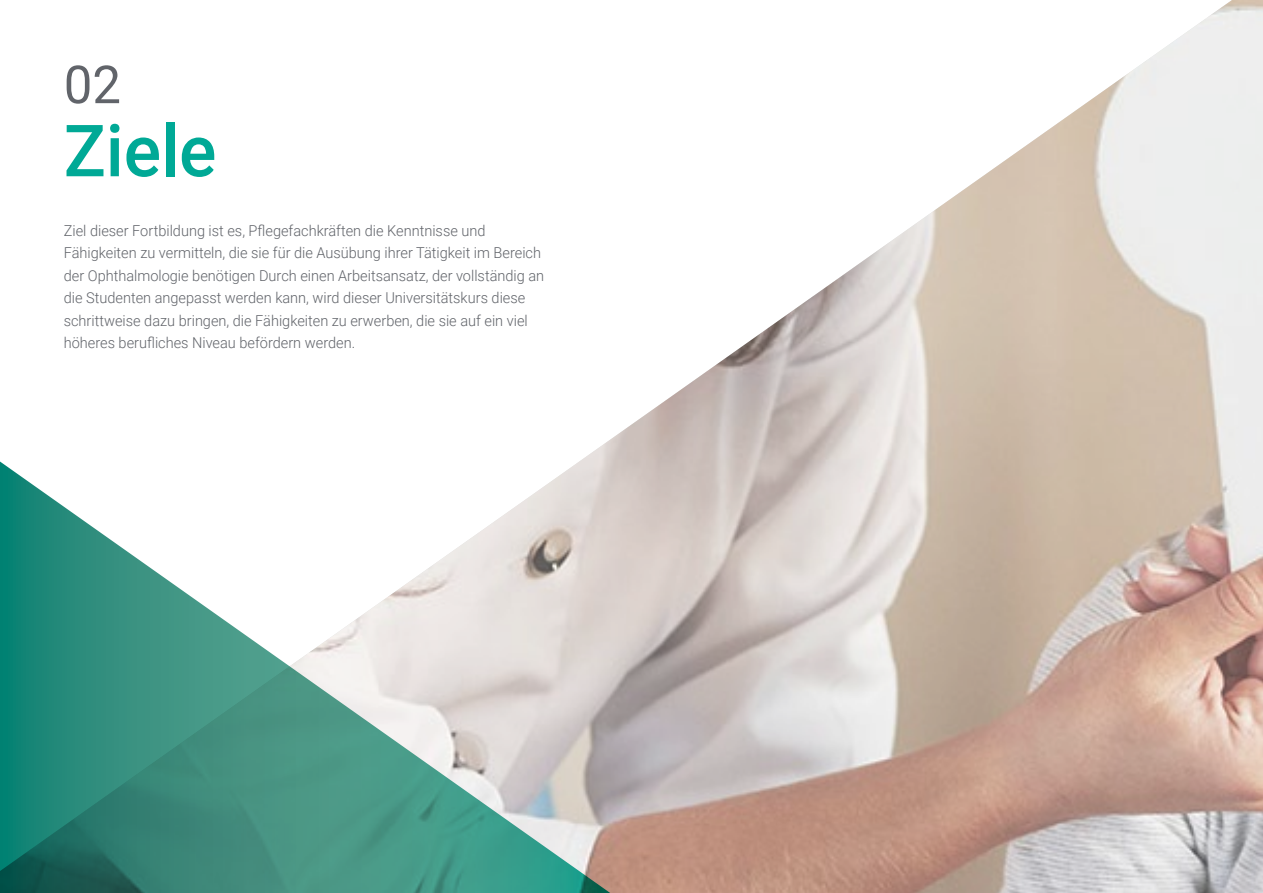
<style>
.page{position:relative;width:1263px;height:893px;background:#fff}
.page>*{position:absolute;margin:0;border:0;box-sizing:border-box;transform-origin:0 0}
.t1{font:500 72px "Roboto";color:#00a996}
.t2{font:52.5px "Roboto";color:#61646a}
.t3{font:300 15px/22.5px "Roboto";color:#61646a}
</style>
<div class="page">
<img style="left:601px;top:0;width:662px;height:893px">
<svg style="left:0;top:446px;width:640px;height:447px"></svg>
<h2 class="t2" style="left:64px;top:48px;width:59px">02</h2>
<h1 class="t1" style="left:64px;top:100px;width:154px">Ziele</h1>
<p class="t3" style="left:64px;top:218px;width:482px">Ziel dieser Fortbildung ist es, Pflegefachkräften die Kenntnisse und Fähigkeiten zu vermitteln, die sie für die Ausübung ihrer Tätigkeit im Bereich der Ophthalmologie benötigen Durch einen Arbeitsansatz, der vollständig an die Studenten angepasst werden kann, wird dieser Universitätskurs diese schrittweise dazu bringen, die Fähigkeiten zu erwerben, die sie auf ein viel höheres berufliches Niveau befördern werden.</p>
</div>
